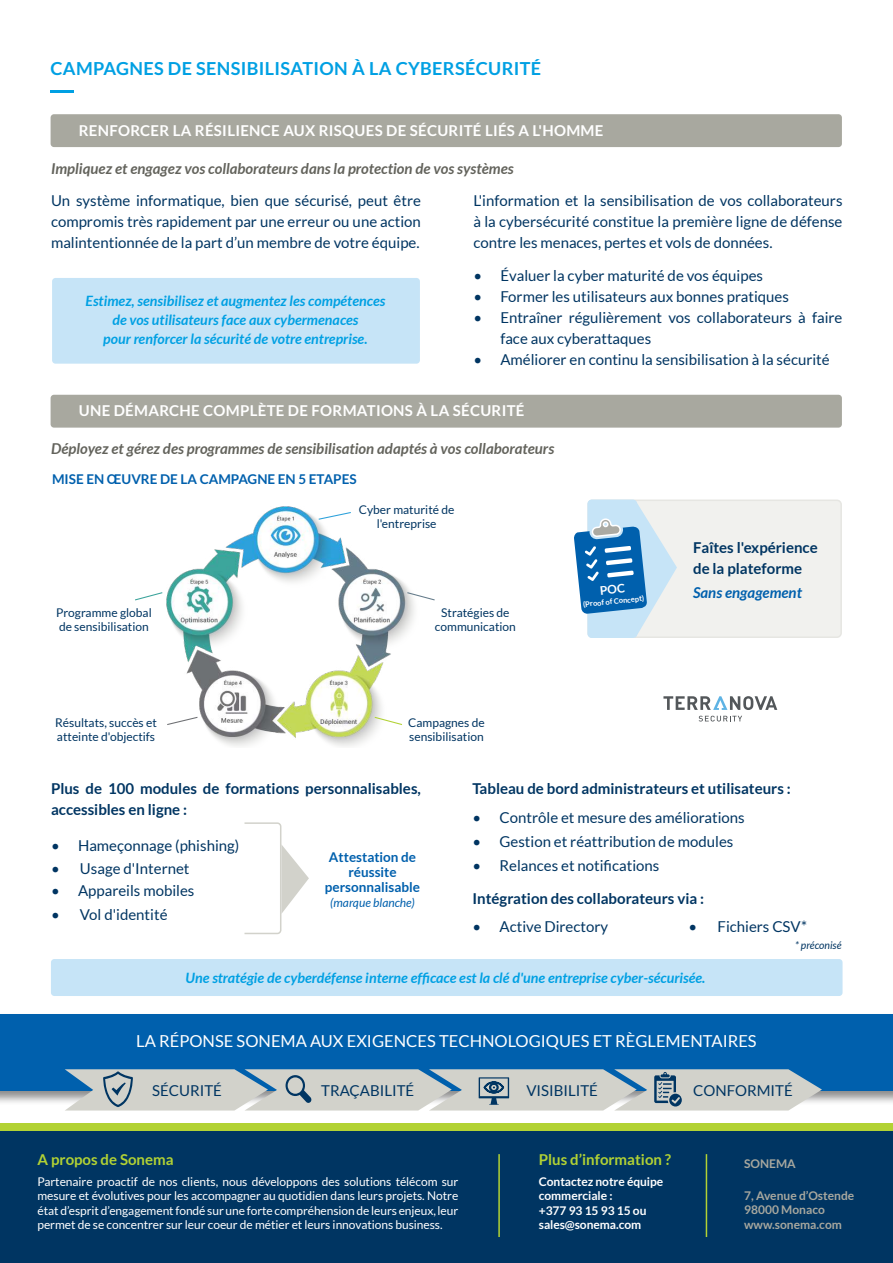
<style>
.page{position:relative;width:893px;height:1263px;background:#fff}
.page>*{position:absolute;margin:0;border:0;box-sizing:border-box;transform-origin:0 0}
.t1{font:700 18px "Lato";letter-spacing:.02em;color:#00a0e3}
.t2{font:16.5px "Lato";color:#fff}
.t3{font:15px/21px "Lato";color:#003562;text-align:justify}
.t4{font:700 15px/21px "Lato";color:#003562}
.t5{font:italic 700 15px "Lato";color:#63635c}
.t6{font:700 15px "Lato";letter-spacing:.02em;color:#fff}
.t7{font:700 15px "Lato";color:#b2d234}
.t8{font:italic 700 15px "Lato";color:#0060ad}
.t9{font:italic 700 14.25px/19.5px "Lato";color:#00a0e3;text-align:center}
.t10{font:700 13.5px/15px "Lato";color:#0060ad;text-align:center}
.t11{font:12px/14.4px "Lato";letter-spacing:-.005em;color:#fff;text-align:justify}
.t12{font:12px/14.4px "Lato";color:#003562}
.t13{font:700 12px/14.4px "Lato";letter-spacing:-.005em;color:#fff}
.t14{font:700 12px/14.7px "Lato";color:#a8a89f}
.t15{font:italic 12px "Lato";color:#0060ad}
.t16{font:italic 10.5px "Lato";color:#003562}
.t17{font:700 7.5px "Lato";color:#fff}
</style>
<div class="page">
<div style="left:588px;top:500px;width:253px;height:137px;background:#f1f1ee;border-radius:4px"></div>
<div style="left:587px;top:499px;width:255px;height:139px;border:2px solid #e6e6e2;border-radius:4px"></div>
<div style="left:0;top:1127px;width:893px;height:136px;background:#003562"></div>
<div style="left:0;top:1123px;width:893px;height:8px;background:#b2d234"></div>
<hr style="left:498px;top:1154px;width:2px;height:83px;background:#b2d234">
<hr style="left:706px;top:1154px;width:1px;height:83px;background:#b2d234">
<hr style="left:50px;top:90px;width:24px;height:2px;background:#00a0e3">
<div style="left:0;top:1012px;width:893px;height:93px;background:#000;opacity:.45"></div>
<div style="left:0;top:1015px;width:893px;height:76px;background:#0060ad"></div>
<svg style="left:65px;top:1069px;width:757px;height:41px;background:#bfc6c6"></svg>
<div style="left:51px;top:395px;width:791px;height:33px;background:#a8a89f;border-radius:3px"></div>
<div style="left:51px;top:959px;width:791px;height:37px;background:#c6e4f7;border-radius:3px"></div>
<svg style="left:699px;top:716px;width:43px;height:5px"></svg>
<svg style="left:663px;top:696px;width:114px;height:14px"></svg>
<img style="left:166px;top:506px;width:248px;height:241px">
<div style="left:51px;top:114px;width:791px;height:33px;background:#a8a89f;border-radius:3px"></div>
<div style="left:52px;top:278px;width:368px;height:86px;background:#c6e4f7;border-radius:3px"></div>
<svg style="left:244px;top:822px;width:65px;height:113px"></svg>
<svg style="left:317px;top:511px;width:35px;height:9px"></svg>
<svg style="left:166px;top:716px;width:33px;height:10px"></svg>
<svg style="left:373px;top:716px;width:30px;height:10px"></svg>
<svg style="left:406px;top:591px;width:29px;height:10px"></svg>
<svg style="left:135px;top:592px;width:28px;height:9px"></svg>
<svg style="left:574px;top:500px;width:103px;height:138px"></svg>
<p class="t1" style="left:50px;top:59px;width:492px">CAMPAGNES DE SENSIBILISATION À LA CYBERSÉCURITÉ</p>
<p class="t6" style="left:79px;top:122px;width:526px">RENFORCER LA RÉSILIENCE AUX RISQUES DE SÉCURITÉ LIÉS A L'HOMME</p>
<p class="t5" style="left:51px;top:162px;width:464px">Impliquez et engagez vos collaborateurs dans la protection de vos systèmes</p>
<p class="t3" style="left:51px;top:190px;width:371px">Un système informatique, bien que sécurisé, peut être compromis très rapidement par une erreur ou une action malintentionnée de la part d’un membre de votre équipe.</p>
<p class="t3" style="left:473px;top:190px;width:371px">L'information et la sensibilisation de vos collaborateurs à la cybersécurité constitue la première ligne de défense contre les menaces, pertes et vols de données.</p>
<p class="t3" style="left:473px;top:265px;width:291px">• Évaluer la cyber maturité de vos équipes</p>
<p class="t3" style="left:473px;top:286px;width:317px">• Former les utilisateurs aux bonnes pratiques</p>
<p class="t3" style="left:500px;top:307px;width:344px;text-indent:-27px">• Entraîner régulièrement vos collaborateurs à faire face aux cyberattaques</p>
<p class="t3" style="left:473px;top:349px;width:358px">• Améliorer en continu la sensibilisation à la sécurité</p>
<p class="t9" style="left:86px;top:292px;width:301px">Estimez, sensibilisez et augmentez les compétences de vos utilisateurs face aux cybermenaces<br>pour renforcer la sécurité de votre entreprise.</p>
<p class="t6" style="left:79px;top:403px;width:447px">UNE DÉMARCHE COMPLÈTE DE FORMATIONS À LA SÉCURITÉ</p>
<p class="t5" style="left:51px;top:443px;width:505px">Déployez et gérez des programmes de sensibilisation adaptés à vos collaborateurs</p>
<p class="t10" style="left:52px;top:471px;width:306px">MISE EN ŒUVRE DE LA CAMPAGNE EN 5 ETAPES</p>
<p class="t12" style="left:56px;top:605px;width:97px">Programme global de sensibilisation</p>
<p class="t12" style="left:55px;top:715px;width:103px">Résultats, succès et atteinte d'objectifs</p>
<p class="t12" style="left:359px;top:502px;width:97px;text-align:center">Cyber maturité de l'entreprise</p>
<p class="t12" style="left:435px;top:605px;width:82px;text-align:center">Stratégies de communication</p>
<p class="t12" style="left:408px;top:715px;width:78px">Campagnes de sensibilisation</p>
<p class="t17" style="left:583px;top:600px;width:63px;rotate:-6deg">(Proof of Concept)</p>
<p class="t4" style="left:693px;top:537px;width:126px">Faîtes l'expérience de la plateforme</p>
<p class="t8" style="left:693px;top:587px;width:110px">Sans engagement</p>
<p class="t4" style="left:51px;top:778px;width:371px">Plus de 100 modules de formations personnalisables, accessibles en ligne :</p>
<p class="t3" style="left:51px;top:835px;width:190px">• Hameçonnage (phishing)</p>
<p class="t3" style="left:51px;top:858px;width:140px">• Usage d'Internet</p>
<p class="t3" style="left:51px;top:880px;width:145px">• Appareils mobiles</p>
<p class="t3" style="left:51px;top:904px;width:118px">• Vol d'identité</p>
<p class="t10" style="left:325px;top:849px;width:97px">Attestation de réussite personnalisable</p>
<p class="t15" style="left:330px;top:897px;width:86px">(marque blanche)</p>
<p class="t4" style="left:473px;top:778px;width:320px">Tableau de bord administrateurs et utilisateurs :</p>
<p class="t3" style="left:473px;top:807px;width:274px">• Contrôle et mesure des améliorations</p>
<p class="t3" style="left:473px;top:831px;width:262px">• Gestion et réattribution de modules</p>
<p class="t3" style="left:473px;top:855px;width:188px">• Relances et notifications</p>
<p class="t4" style="left:473px;top:887px;width:233px">Intégration des collaborateurs via :</p>
<p class="t3" style="left:473px;top:916px;width:137px">• Active Directory</p>
<p class="t3" style="left:689px;top:916px;width:120px">• Fichiers CSV*</p>
<p class="t16" style="left:795px;top:941px;width:48px">* préconisé</p>
<p class="t9" style="left:186px;top:968px;width:521px">Une stratégie de cyberdéfense interne efficace est la clé d'une entreprise cyber-sécurisée.</p>
<p class="t2" style="left:136px;top:1032px;width:622px">LA RÉPONSE SONEMA AUX EXIGENCES TECHNOLOGIQUES ET RÈGLEMENTAIRES</p>
<p class="t3" style="left:152px;top:1080px;width:71px">SÉCURITÉ</p>
<p class="t3" style="left:321px;top:1080px;width:95px">TRAÇABILITÉ</p>
<p class="t3" style="left:526px;top:1080px;width:73px">VISIBILITÉ</p>
<p class="t3" style="left:693px;top:1080px;width:101px">CONFORMITÉ</p>
<p class="t7" style="left:38px;top:1151px;width:138px">A propos de Sonema</p>
<p class="t11" style="left:38px;top:1174px;width:422px">Partenaire proactif de nos clients, nous développons des solutions télécom sur mesure et évolutives pour les accompagner au quotidien dans leurs projets. Notre état d’esprit d’engagement fondé sur une forte compréhension de leurs enjeux, leur permet de se concentrer sur leur coeur de métier et leurs innovations business.</p>
<p class="t7" style="left:539px;top:1151px;width:134px">Plus d’information ?</p>
<p class="t13" style="left:539px;top:1174px;width:126px">Contactez notre équipe commerciale :<br>+377 93 15 93 15 ou sales@sonema.com</p>
<p class="t14" style="left:744px;top:1157px;width:53px">SONEMA</p>
<p class="t14" style="left:744px;top:1188px;width:112px">7, Avenue d’Ostende<br>98000 Monaco www.sonema.com</p>
</div>
